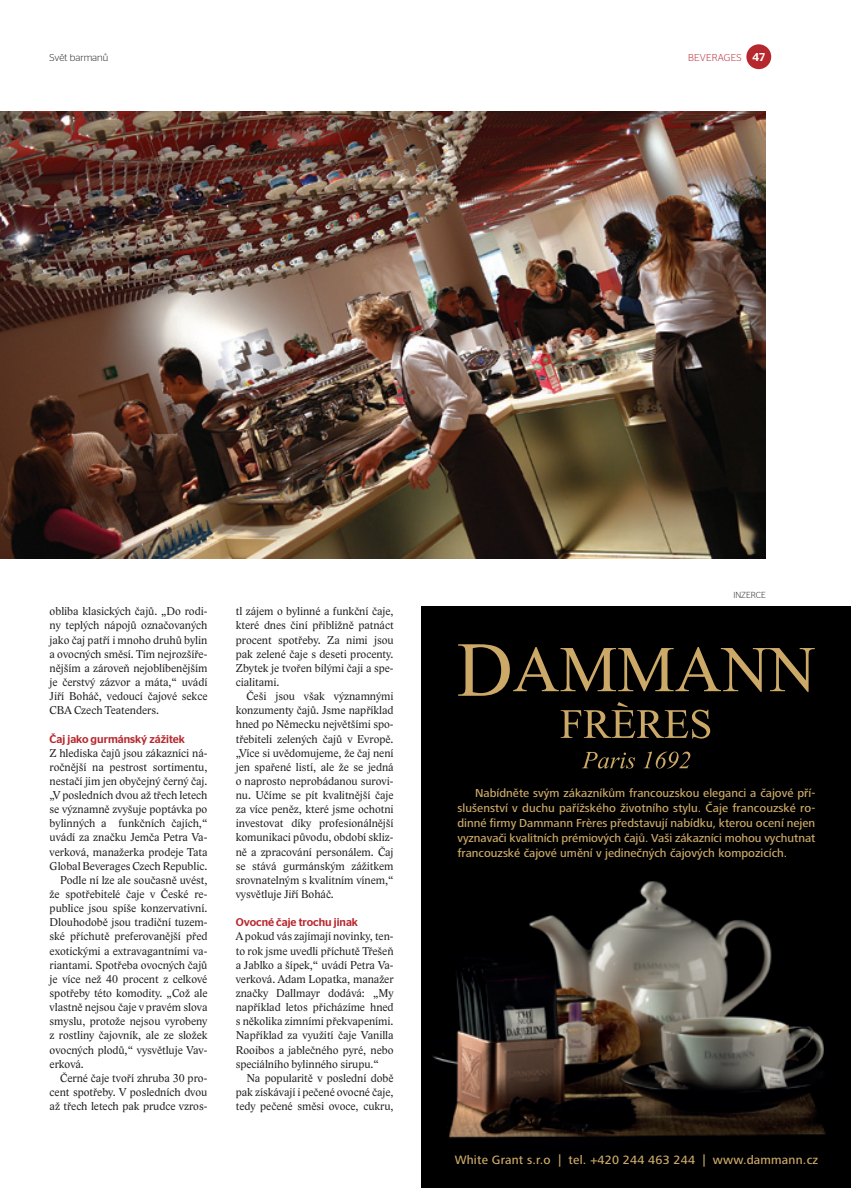
<style>
.page{position:relative;width:851px;height:1188px;background:#fff}
.page>*{position:absolute;margin:0;border:0;box-sizing:border-box;transform-origin:0 0}
.t1{font:500 12.5px "Frutiger Next LTCE";letter-spacing:.015em;color:#cca967}
.t2{font:500 12px/15px "Frutiger Next LTCE";color:#cca967;text-align:justify}
.t3{font:11.62px/14.1px "Lido STF";color:#231f20;text-align:justify}
.t4{font:500 11.38px "Stag Sans";color:#fff}
.t5{font:500 11.25px "Stag Sans";color:#b7282e}
.t6{font:300 10px "Stag Sans";letter-spacing:-.005em;color:#231f20}
.t7{font:300 10px "Stag Sans";letter-spacing:.02em;color:#b7282e}
.t8{font:300 8.75px "Stag Sans";color:#231f20}
</style>
<div class="page">
<div style="left:746px;top:44px;width:25px;height:25px;background:#b7282e;border-radius:50%"></div>
<img style="left:422px;top:606px;width:428px;height:581px">
<svg style="left:458px;top:644px;width:356px;height:51px;background:#332a1a"></svg>
<svg style="left:560px;top:701px;width:150px;height:37px;background:#312819"></svg>
<svg style="left:581px;top:751px;width:54px;height:17px"></svg>
<svg style="left:643px;top:751px;width:47px;height:17px"></svg>
<img style="left:0;top:112px;width:765px;height:446px">
<p class="t6" style="left:50px;top:52px;width:60px">Svět barmanů</p>
<p class="t7" style="left:688px;top:52px;width:49px">BEVERAGES</p>
<p class="t4" style="left:752px;top:50px;width:14px">47</p>
<p class="t3" style="left:50px;top:604px;width:159px">obliba klasických čajů. „Do rodi&shy;ny teplých nápojů označovaných jako čaj patří i mnoho druhů bylin a ovocných směsí. Tím nejrozšíře&shy;nějším a zároveň nejoblíbenějším je čerstvý zázvor a máta,“ uvádí Jiří Boháč, vedoucí čajové sekce CBA Czech Teatenders.</p>
<p class="t5" style="left:50px;top:732px;width:137px">Čaj jako gurmánský zážitek</p>
<p class="t3" style="left:50px;top:745px;width:159px">Z hlediska čajů jsou zákazníci ná-</p>
<p class="t3" style="left:50px;top:759px;width:159px">ročnější na pestrost sortimentu,</p>
<p class="t3" style="left:50px;top:773px;width:159px">nestačí jim jen obyčejný černý čaj.</p>
<p class="t3" style="left:50px;top:788px;width:159px">„V posledních dvou až třech letech</p>
<p class="t3" style="left:50px;top:802px;width:159px">se významně zvyšuje poptávka po</p>
<p class="t3" style="left:50px;top:816px;width:159px">bylinných a funkčních čajích,“</p>
<p class="t3" style="left:50px;top:830px;width:159px">uvádí za značku Jemča Petra Va-</p>
<p class="t3" style="left:50px;top:844px;width:159px">verková, manažerka prodeje Tata</p>
<p class="t3" style="left:50px;top:858px;width:159px">Global Beverages Czech Republic.</p>
<p class="t3" style="left:60px;top:872px;width:149px">Podle ní lze ale současně uvést,</p>
<p class="t3" style="left:50px;top:886px;width:159px">že spotřebitelé čaje v České re-</p>
<p class="t3" style="left:50px;top:901px;width:159px">publice jsou spíše konzervativní.</p>
<p class="t3" style="left:50px;top:915px;width:159px">Dlouhodobě jsou tradiční tuzem-</p>
<p class="t3" style="left:50px;top:929px;width:159px">ské příchutě preferovanější před</p>
<p class="t3" style="left:50px;top:943px;width:159px">exotickými a extravagantními va-</p>
<p class="t3" style="left:50px;top:957px;width:159px">riantami. Spotřeba ovocných čajů</p>
<p class="t3" style="left:50px;top:971px;width:159px">je více než 40 procent z celkové</p>
<p class="t3" style="left:50px;top:985px;width:159px">spotřeby této komodity. „Což ale</p>
<p class="t3" style="left:50px;top:999px;width:159px">vlastně nejsou čaje v pravém slova</p>
<p class="t3" style="left:50px;top:1014px;width:159px">smyslu, protože nejsou vyrobeny</p>
<p class="t3" style="left:50px;top:1028px;width:159px">z rostliny čajovník, ale ze složek</p>
<p class="t3" style="left:50px;top:1042px;width:159px">ovocných plodů,“ vysvětluje Vav-</p>
<p class="t3" style="left:50px;top:1056px;width:36px">erková.</p>
<p class="t3" style="left:60px;top:1070px;width:149px">Černé čaje tvoří zhruba 30 pro-</p>
<p class="t3" style="left:50px;top:1084px;width:159px">cent spotřeby. V posledních dvou</p>
<p class="t3" style="left:50px;top:1098px;width:159px">až třech letech pak prudce vzros-</p>
<p class="t3" style="left:236px;top:604px;width:159px">tl zájem o bylinné a funkční čaje, které dnes činí přibližně patnáct procent spotřeby. Za nimi jsou pak zelené čaje s deseti procenty.<br>Zbytek je tvořen bílými čaji a spe&shy;cialitami.</p>
<p class="t3" style="left:236px;top:689px;width:159px;text-indent:11px">Češi jsou však významnými konzumenty čajů. Jsme například hned po Německu největšími spo&shy;třebiteli zelených čajů v Evropě. „Více si uvědomujeme, že čaj není jen spařené listí, ale že se jedná o naprosto neprobádanou surovi&shy;nu. Učíme se pít kvalitnější čaje za více peněz, které jsme ochotni investovat díky profesionálnější komunikaci původu, období skliz&shy;ně a zpracování personálem. Čaj se stává gurmánským zážitkem srovnatelným s kvalitním vínem,“ vysvětluje Jiří Boháč.</p>
<p class="t5" style="left:236px;top:915px;width:124px">Ovocné čaje trochu jinak</p>
<p class="t3" style="left:236px;top:929px;width:159px">A pokud vás zajímají novinky, ten&shy;to rok jsme uvedli příchutě Třešeň a Jablko a šípek,“ uvádí Petra Va&shy;verková. Adam Lopatka, manažer značky Dallmayr dodává: „My například letos přicházíme hned s několika zimními překvapeními.<br>Například za využití čaje Vanilla Rooibos a jablečného pyré, nebo speciálního bylinného sirupu.“</p>
<p class="t3" style="left:236px;top:1070px;width:159px;text-indent:11px">Na popularitě v poslední době pak získávají i pečené ovocné čaje, tedy pečené směsi ovoce, cukru,</p>
<p class="t8" style="left:733px;top:589px;width:34px">inzerce</p>
<p class="t2" style="left:457px;top:785px;width:359px;text-indent:18px">Nabídněte svým zákazníkům francouzskou eleganci a čajové pří&shy;slušenství v duchu pařížského životního stylu. Čaje francouzské ro&shy;dinné firmy Dammann Frères představují nabídku, kterou ocení nejen vyznavači kvalitních prémiových čajů. Vaši zákazníci mohou vychutnat francouzské čajové umění v jedinečných čajových kompozicích.</p>
<p class="t1" style="left:454px;top:1152px;width:365px">White Grant s.r.o | tel. +420 244 463 244 | www.dammann.cz</p>
</div>
